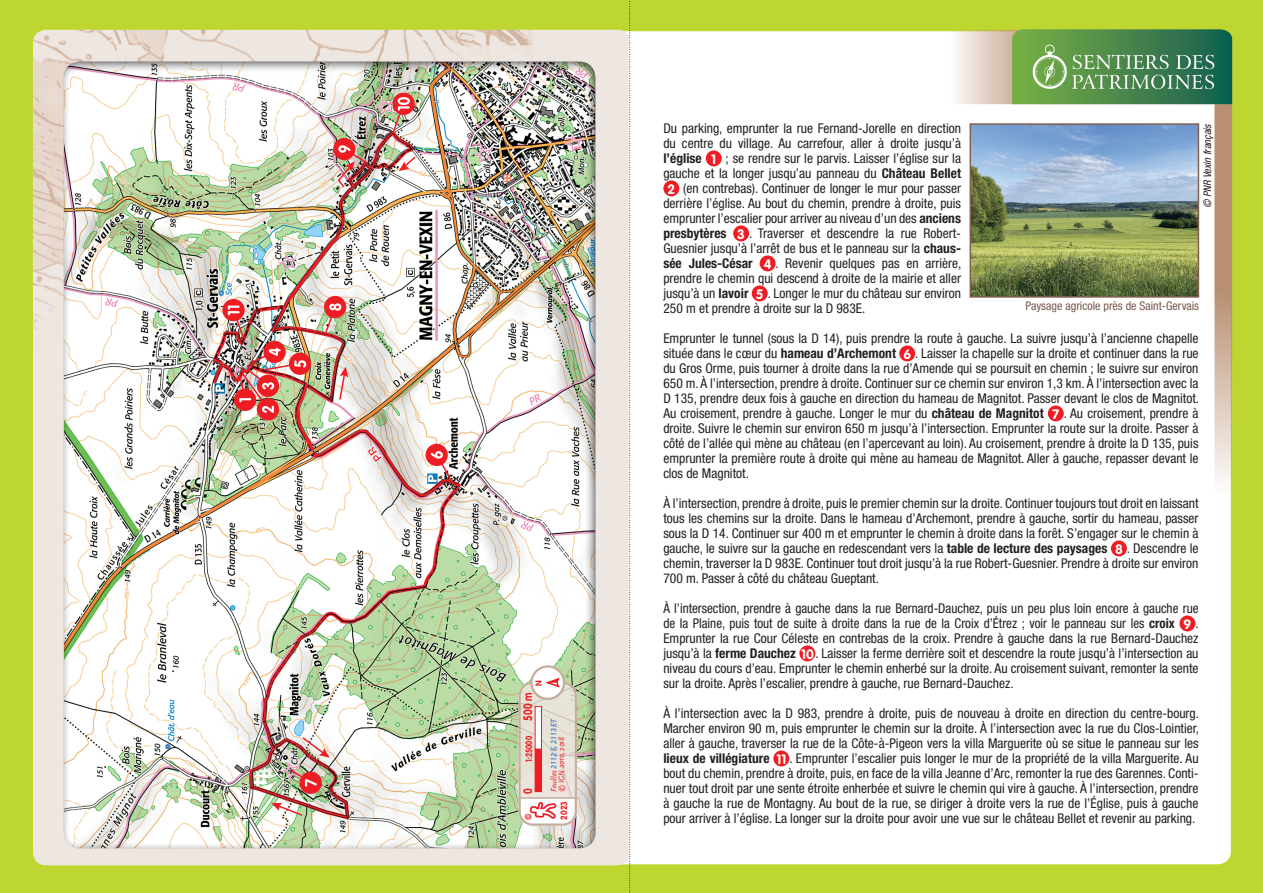
<style>
.page{position:relative;width:1263px;height:893px;background:#bed630}
.page>*{position:absolute;margin:0;border:0;box-sizing:border-box;transform-origin:0 0}
._05-ITIN-Courant{font:condensed 13.5px/15px "Helvetica Neue LT Std";color:#231f20;text-align:justify}
.t1{font:700 13.5px "VAG Rounded Std";color:#fff}
._05-ITIN-Courant-2{font:condensed 12px "Helvetica Neue LT Std";color:#78594e}
.t2{font:700 12px "VAG Rounded Std";color:#ee1d23;scale:.82 1}
._05-ITIN-Courant-3{font:italic condensed 10.5px "Helvetica Neue LT Std";color:#231f20}
.t3{font:700 9px "VAG Rounded Std";color:#ee1d23;scale:.82 1}
.t4{font:700 9px "VAG Rounded Std";color:#ee1d23;scale:.9 1}
.t5{font:italic 700 8.25px "Myriad Pro";color:#5990cb;scale:.9 1}
.t6{font:italic 8.25px "Scala Sans";color:#ee1d23;scale:.9 1}
.s1{font-family:"Scala Sans";font-weight:400;color:#ee1d23}
.s2{font-weight:700}
.s3{font-family:"VAG Rounded Std";font-weight:700;font-stretch:normal;color:#fff}
.s4{font-family:"Helvetica Neue LT Std";font-weight:400;font-stretch:condensed;color:#231f20}
</style>
<div class="page">
<div style="left:33px;top:31px;width:1198px;height:833px;background:#fff;border-radius:13px"></div>
<img style="left:33px;top:30px;width:596px;height:835px">
<svg style="left:629px;top:1px;width:2px;height:892px"></svg>
<svg style="left:951px;top:29px;width:281px;height:668px"></svg>
<div style="left:63px;top:61px;width:533px;height:789px;background:#231f20;opacity:.75"></div>
<div style="left:706px;top:150px;width:16px;height:16px;background:#ee1d23;border-radius:50%"></div>
<div style="left:663px;top:180px;width:16px;height:16px;background:#ee1d23;border-radius:50%"></div>
<div style="left:733px;top:225px;width:16px;height:16px;background:#ee1d23;border-radius:50%"></div>
<div style="left:760px;top:255px;width:16px;height:16px;background:#ee1d23;border-radius:50%"></div>
<div style="left:752px;top:285px;width:16px;height:16px;background:#ee1d23;border-radius:50%"></div>
<div style="left:899px;top:345px;width:16px;height:16px;background:#ee1d23;border-radius:50%"></div>
<div style="left:1048px;top:405px;width:16px;height:16px;background:#ee1d23;border-radius:50%"></div>
<div style="left:1111px;top:540px;width:16px;height:16px;background:#ee1d23;border-radius:50%"></div>
<div style="left:1179px;top:615px;width:16px;height:16px;background:#ee1d23;border-radius:50%"></div>
<div style="left:799px;top:645px;width:16px;height:16px;background:#ee1d23;border-radius:50%"></div>
<div style="left:773px;top:750px;width:16px;height:16px;background:#ee1d23;border-radius:50%"></div>
<img style="left:972px;top:126px;width:224px;height:169px">
<div style="left:969px;top:123px;width:230px;height:175px;border:2px solid #81604f"></div>
<svg style="left:367px;top:445px;width:16px;height:18px"></svg>
<p class="t4" style="left:533px;top:686px;width:8px;rotate:-90deg">N</p>
<p class="t2" style="left:521px;top:721px;width:36px;rotate:-90deg">500 m</p>
<p class="t3" style="left:524px;top:762px;width:33px;rotate:-90deg">1:25000</p>
<p class="t2" style="left:521px;top:794px;width:8px;rotate:-90deg">0</p>
<p class="t4" style="left:523px;top:820px;width:9px;rotate:-90deg">©</p>
<p class="t5" style="left:548px;top:792px;width:83px;rotate:-90deg"><span class="s1">Feuilles</span> 2112 E, 2113 ET</p>
<p class="t6" style="left:557px;top:792px;width:63px;rotate:-90deg">© IGN 2010, 2018</p>
<p class="t4" style="left:559px;top:820px;width:22px;rotate:-90deg">2023</p>
<p class="_05-ITIN-Courant" style="left:663px;top:121px;width:299px">Du parking, emprunter la rue Fernand-Jorelle en direction du centre du village. Au carrefour, aller à droite jusqu’à <span class="s2">l’église</span></p>
<p class="_05-ITIN-Courant-3" style="left:1201px;top:208px;width:86px;rotate:-90deg">© PNR Vexin français</p>
<p class="_05-ITIN-Courant" style="left:663px;top:151px;width:299px;text-align:right">; se rendre sur le parvis. Laisser l’église sur la<br>gauche et la longer jusqu’au panneau du <span class="s2">Château Bellet</span></p>
<p class="t1" style="left:667px;top:181px;width:9px">2</p>
<p class="t1" style="left:711px;top:151px;width:6px">1</p>
<p class="_05-ITIN-Courant" style="left:663px;top:181px;width:299px;text-indent:20px">(en contrebas). Continuer de longer le mur pour passer derrière l’église. Au bout du chemin, prendre à droite, puis emprunter l’escalier pour arriver au niveau d’un des <span class="s2">anciens presbytères</span></p>
<p class="_05-ITIN-Courant" style="left:737px;top:226px;width:225px"><span class="s3">3</span> . Traverser et descendre la rue Robert-</p>
<p class="_05-ITIN-Courant" style="left:663px;top:241px;width:299px">Guesnier jusqu’à l’arrêt de bus et le panneau sur la <span class="s2">chaus&shy;sée Jules-César</span></p>
<p class="_05-ITIN-Courant" style="left:764px;top:256px;width:199px"><span class="s3">4</span> . Revenir quelques pas en arrière,</p>
<p class="_05-ITIN-Courant" style="left:663px;top:271px;width:299px">prendre le chemin qui descend à droite de la mairie et aller jusqu’à un <span class="s2">lavoir</span></p>
<p class="_05-ITIN-Courant" style="left:756px;top:286px;width:207px"><span class="s3">5</span> . Longer le mur du château sur environ</p>
<p class="_05-ITIN-Courant" style="left:663px;top:301px;width:203px">250 m et prendre à droite sur la D 983E.</p>
<p class="_05-ITIN-Courant" style="left:663px;top:331px;width:537px">Emprunter le tunnel (sous la D 14), puis prendre la route à gauche. La suivre jusqu’à l’ancienne chapelle située dans le cœur du <span class="s2">hameau d’Archemont</span></p>
<p class="_05-ITIN-Courant-2" style="left:1025px;top:299px;width:175px">Paysage agricole près de Saint-Gervais</p>
<p class="_05-ITIN-Courant" style="left:903px;top:346px;width:297px"><span class="s3">6</span> . Laisser la chapelle sur la droite et continuer dans la rue</p>
<p class="_05-ITIN-Courant" style="left:663px;top:361px;width:537px">du Gros Orme, puis tourner à droite dans la rue d’Amende qui se poursuit en chemin ; le suivre sur environ 650 m. À l’intersection, prendre à droite. Continuer sur ce chemin sur environ 1,3 km. À l’intersection avec la D 135, prendre deux fois à gauche en direction du hameau de Magnitot. Passer devant le clos de Magnitot.<br>Au croisement, prendre à gauche. Longer le mur du <span class="s2">château de Magnitot</span></p>
<p class="_05-ITIN-Courant" style="left:1052px;top:406px;width:148px"><span class="s3">7</span> . Au croisement, prendre à</p>
<p class="_05-ITIN-Courant" style="left:663px;top:421px;width:537px">droite. Suivre le chemin sur environ 650 m jusqu’à l’intersection. Emprunter la route sur la droite. Passer à côté de l’allée qui mène au château (en l’apercevant au loin). Au croisement, prendre à droite la D 135, puis emprunter la première route à droite qui mène au hameau de Magnitot. Aller à gauche, repasser devant le clos de Magnitot.</p>
<p class="_05-ITIN-Courant" style="left:663px;top:496px;width:537px">À l’intersection, prendre à droite, puis le premier chemin sur la droite. Continuer toujours tout droit en laissant tous les chemins sur la droite. Dans le hameau d’Archemont, prendre à gauche, sortir du hameau, passer sous la D 14. Continuer sur 400 m et emprunter le chemin à droite dans la forêt. S’engager sur le chemin à gauche, le suivre sur la gauche en redescendant vers la <span class="s2">table de lecture des paysages</span></p>
<p class="_05-ITIN-Courant" style="left:1115px;top:541px;width:85px"><span class="s3">8</span> . Descendre le</p>
<p class="_05-ITIN-Courant" style="left:663px;top:556px;width:537px">chemin, traverser la D 983E. Continuer tout droit jusqu’à la rue Robert-Guesnier. Prendre à droite sur environ<br>700 m. Passer à côté du château Gueptant.</p>
<p class="_05-ITIN-Courant" style="left:663px;top:601px;width:537px">À l’intersection, prendre à gauche dans la rue Bernard-Dauchez, puis un peu plus loin encore à gauche rue de la Plaine, puis tout de suite à droite dans la rue de la Croix d’Étrez ; voir le panneau sur les <span class="s2">croix</span></p>
<p class="t1" style="left:1183px;top:616px;width:16px">9 <span class="s4">.</span></p>
<p class="_05-ITIN-Courant" style="left:663px;top:631px;width:537px">Emprunter la rue Cour Céleste en contrebas de la croix. Prendre à gauche dans la rue Bernard-Dauchez jusqu’à la <span class="s2">ferme Dauchez</span> <span class="s3">10</span>. Laisser la ferme derrière soit et descendre la route jusqu’à l’intersection au niveau du cours d’eau. Emprunter le chemin enherbé sur la droite. Au croisement suivant, remonter la sente sur la droite. Après l’escalier, prendre à gauche, rue Bernard-Dauchez.</p>
<p class="_05-ITIN-Courant" style="left:663px;top:706px;width:537px">À l’intersection avec la D 983, prendre à droite, puis de nouveau à droite en direction du centre-bourg.<br>Marcher environ 90 m, puis emprunter le chemin sur la droite. À l’intersection avec la rue du Clos-Lointier, aller à gauche, traverser la rue de la Côte-à-Pigeon vers la villa Marguerite où se situe le panneau sur les <span class="s2">lieux de villégiature</span></p>
<p class="_05-ITIN-Courant" style="left:776px;top:751px;width:424px"><span class="s3">11</span> . Emprunter l’escalier puis longer le mur de la propriété de la villa Marguerite. Au</p>
<p class="_05-ITIN-Courant" style="left:663px;top:766px;width:537px">bout du chemin, prendre à droite, puis, en face de la villa Jeanne d’Arc, remonter la rue des Garennes. Conti&shy;nuer tout droit par une sente étroite enherbée et suivre le chemin qui vire à gauche. À l’intersection, prendre à gauche la rue de Montagny. Au bout de la rue, se diriger à droite vers la rue de l’Église, puis à gauche pour arriver à l’église. La longer sur la droite pour avoir une vue sur le château Bellet et revenir au parking.</p>
</div>
